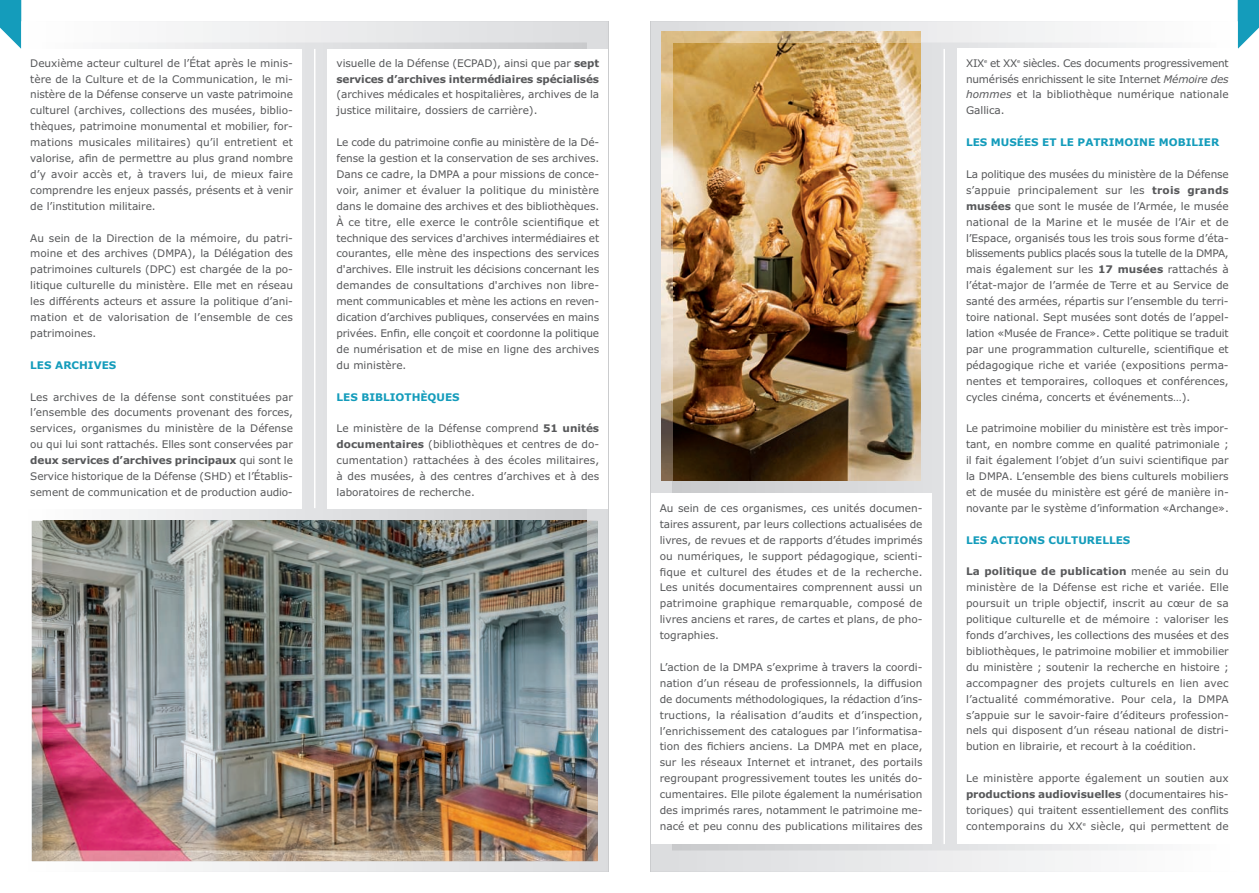
<style>
.page{position:relative;width:1259px;height:893px;background:#fff}
.page>*{position:absolute;margin:0;border:0;box-sizing:border-box;transform-origin:0 0}
.t1{font:10.5px/15.9px "Verdana";color:#57585a;text-align:justify}
.t2{font:700 10.5px/15.9px "Verdana";letter-spacing:-.01em;color:#57585a}
.t3{font:700 10.5px "Verdana";color:#149cbb}
.s1{font-weight:700}
.s2{font-weight:400}
.s3{font-style:italic}
</style>
<div class="page">
<svg style="left:1237px;top:0;width:22px;height:49px"></svg>
<svg style="left:0;top:0;width:21px;height:49px"></svg>
<img style="left:21px;top:21px;width:587px;height:851px">
<div style="left:21px;top:49px;width:281px;height:459px;background:#fff"></div>
<div style="left:327px;top:49px;width:281px;height:459px;background:#fff"></div>
<img style="left:651px;top:21px;width:494px;height:851px">
<img style="left:661px;top:32px;width:260px;height:11px">
<img style="left:661px;top:43px;width:11px;height:437px">
<div style="left:651px;top:493px;width:280px;height:351px;background:#fff"></div>
<div style="left:957px;top:49px;width:280px;height:795px;background:#fff"></div>
<p class="t1" style="left:30px;top:56px;width:264px">Deuxième acteur culturel de l’État après le minis&shy;tère de la Culture et de la Communication, le mi&shy;nistère de la Défense conserve un vaste patrimoine culturel (archives, collections des musées, biblio&shy;thèques, patrimoine monumental et mobilier, for&shy;mations musicales militaires) qu’il entretient et valorise, afin de permettre au plus grand nombre d’y avoir accès et, à travers lui, de mieux faire comprendre les enjeux passés, présents et à venir de l’institution militaire.</p>
<p class="t1" style="left:30px;top:231px;width:264px">Au sein de la Direction de la mémoire, du patri&shy;moine et des archives (DMPA), la Délégation des patrimoines culturels (DPC) est chargée de la po&shy;litique culturelle du ministère. Elle met en réseau les différents acteurs et assure la politique d’ani&shy;mation et de valorisation de l’ensemble de ces patrimoines.</p>
<p class="t3" style="left:30px;top:361px;width:88px">LES ARCHIVES</p>
<p class="t1" style="left:30px;top:390px;width:264px">Les archives de la défense sont constituées par l’ensemble des documents provenant des forces, services, organismes du ministère de la Défense ou qui lui sont rattachés. Elles sont conservées par <span class="s1">deux services d’archives principaux</span> qui sont le Service historique de la Défense (SHD) et l’Établis&shy;sement de communication et de production audio-</p>
<p class="t2" style="left:336px;top:56px;width:264px"><span class="s2">visuelle de la Défense (ECPAD), ainsi que par</span> sept services d’archives intermédiaires spécialisés</p>
<p class="t1" style="left:336px;top:88px;width:264px">(archives médicales et hospitalières, archives de la justice militaire, dossiers de carrière).</p>
<p class="t1" style="left:336px;top:135px;width:264px">Le code du patrimoine confie au ministère de la Dé&shy;fense la gestion et la conservation de ses archives.<br>Dans ce cadre, la DMPA a pour missions de conce&shy;voir, animer et évaluer la politique du ministère dans le domaine des archives et des bibliothèques.<br>À ce titre, elle exerce le contrôle scientifique et technique des services d'archives intermédiaires et courantes, elle mène des inspections des services d'archives. Elle instruit les décisions concernant les demandes de consultations d'archives non libre&shy;ment communicables et mène les actions en reven&shy;dication d’archives publiques, conservées en mains privées. Enfin, elle conçoit et coordonne la politique de numérisation et de mise en ligne des archives du ministère.</p>
<p class="t3" style="left:336px;top:393px;width:125px">LES BIBLIOTHÈQUES</p>
<p class="t1" style="left:336px;top:421px;width:264px">Le ministère de la Défense comprend <span class="s1">51 unités documentaires</span> (bibliothèques et centres de do&shy;cumentation) rattachées à des écoles militaires, à des musées, à des centres d’archives et à des laboratoires de recherche.</p>
<p class="t1" style="left:660px;top:501px;width:264px">Au sein de ces organismes, ces unités documen&shy;taires assurent, par leurs collections actualisées de livres, de revues et de rapports d’études imprimés ou numériques, le support pédagogique, scienti&shy;fique et culturel des études et de la recherche.<br>Les unités documentaires comprennent aussi un patrimoine graphique remarquable, composé de livres anciens et rares, de cartes et plans, de pho&shy;tographies.</p>
<p class="t1" style="left:660px;top:660px;width:264px">L’action de la DMPA s’exprime à travers la coordi&shy;nation d’un réseau de professionnels, la diffusion de documents méthodologiques, la rédaction d’ins&shy;tructions, la réalisation d’audits et d’inspection, l’enrichissement des catalogues par l’informatisa&shy;tion des fichiers anciens. La DMPA met en place, sur les réseaux Internet et intranet, des portails regroupant progressivement toutes les unités do&shy;cumentaires. Elle pilote également la numérisation des imprimés rares, notamment le patrimoine me&shy;nacé et peu connu des publications militaires des</p>
<p class="t1" style="left:966px;top:56px;width:264px">XIX<sup>e</sup> et XX<sup>e</sup> siècles. Ces documents progressivement numérisés enrichissent le site Internet <span class="s3">Mémoire des hommes</span> et la bibliothèque numérique nationale Gallica.</p>
<p class="t3" style="left:966px;top:138px;width:255px">LES MUSÉES ET LE PATRIMOINE MOBILIER</p>
<p class="t1" style="left:966px;top:167px;width:264px">La politique des musées du ministère de la Défense s’appuie principalement sur les <span class="s1">trois grands musées</span> que sont le musée de l’Armée, le musée national de la Marine et le musée de l’Air et de l’Espace, organisés tous les trois sous forme d’éta&shy;blissements publics placés sous la tutelle de la DMPA, mais également sur les <span class="s1">17 musées</span> rattachés à l’état-major de l’armée de Terre et au Service de santé des armées, répartis sur l’ensemble du terri&shy;toire national. Sept musées sont dotés de l’appel&shy;lation «Musée de France». Cette politique se traduit par une programmation culturelle, scientifique et pédagogique riche et variée (expositions perma&shy;nentes et temporaires, colloques et conférences, cycles cinéma, concerts et événements…).</p>
<p class="t1" style="left:966px;top:421px;width:264px">Le patrimoine mobilier du ministère est très impor&shy;tant, en nombre comme en qualité patrimoniale ; il fait également l’objet d’un suivi scientifique par la DMPA. L’ensemble des biens culturels mobiliers et de musée du ministère est géré de manière in&shy;novante par le système d’information «Archange».</p>
<p class="t3" style="left:966px;top:536px;width:166px">LES ACTIONS CULTURELLES</p>
<p class="t1" style="left:966px;top:565px;width:264px"><span class="s1">La politique de publication</span> menée au sein du ministère de la Défense est riche et variée. Elle poursuit un triple objectif, inscrit au cœur de sa politique culturelle et de mémoire : valoriser les fonds d’archives, les collections des musées et des bibliothèques, le patrimoine mobilier et immobilier du ministère ; soutenir la recherche en histoire ; accompagner des projets culturels en lien avec l’actualité commémorative. Pour cela, la DMPA s’appuie sur le savoir-faire d’éditeurs profession&shy;nels qui disposent d’un réseau national de distri&shy;bution en librairie, et recourt à la coédition.</p>
<p class="t1" style="left:966px;top:771px;width:264px">Le ministère apporte également un soutien aux <span class="s1">productions audiovisuelles</span> (documentaires his&shy;toriques) qui traitent essentiellement des conflits contemporains du XX<sup>e</sup> siècle, qui permettent de</p>
</div>
